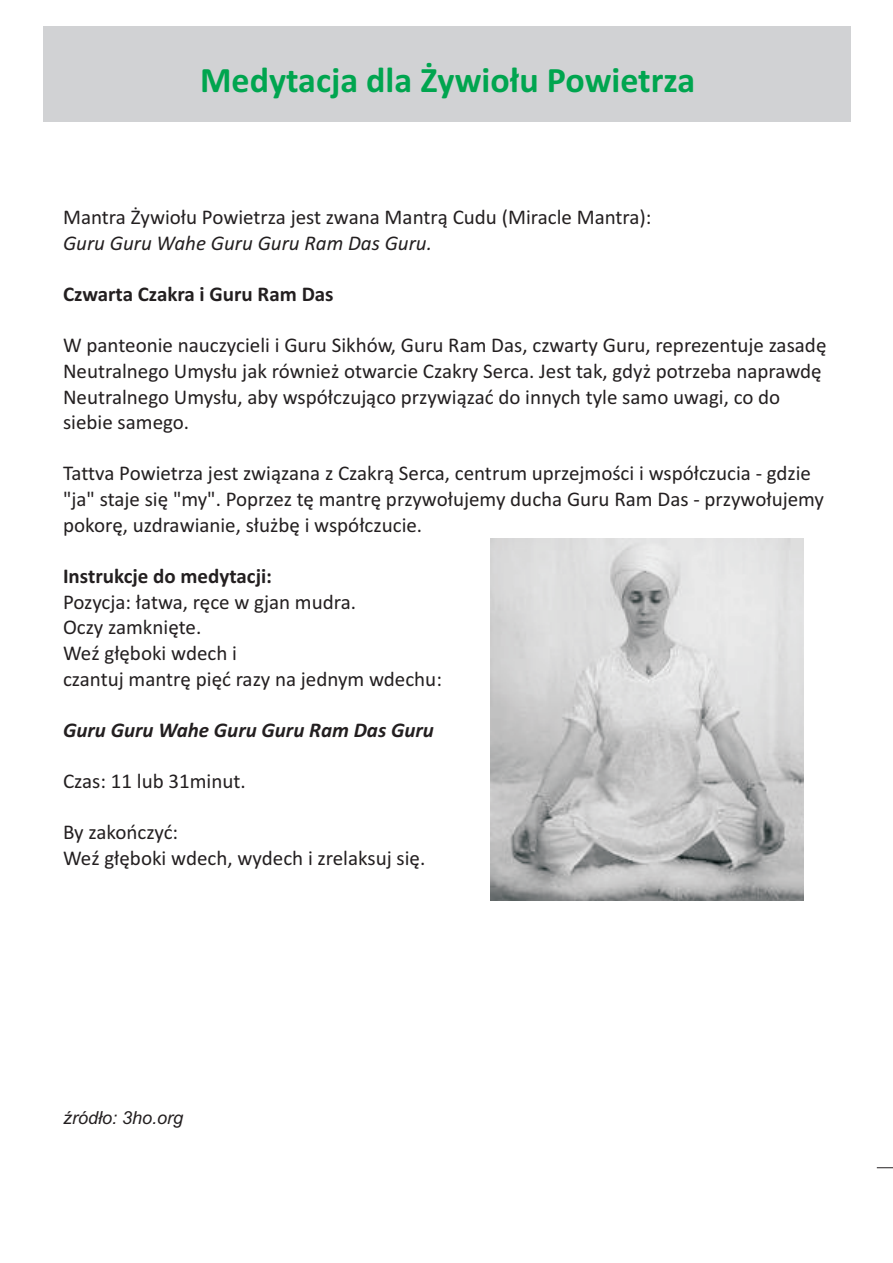
<style>
.page{position:relative;width:893px;height:1263px;background:#fff}
.page>*{position:absolute;margin:0;border:0;box-sizing:border-box;transform-origin:0 0}
.t1{font:700 36px "Calibri";color:#00a54f}
.t2{font:21px/25.7px "Calibri";color:#231f20}
.t3{font:700 21px "Calibri";color:#231f20}
.t4{font:italic 21px "Calibri";color:#231f20}
.t5{font:italic 700 21px "Calibri";color:#231f20}
.t6{font:italic 18px "Arial";color:#231f20}
</style>
<div class="page">
<div style="left:43px;top:26px;width:807px;height:95px;background:#d1d2d4"></div>
<img style="left:490px;top:539px;width:313px;height:361px">
<svg style="left:877px;top:1167px;width:16px;height:1px"></svg>
<h1 class="t1" style="left:200px;top:65px;width:497px">Medytacja dla Ýywioùu Powietrza</h1>
<p class="t2" style="left:63px;top:206px;width:590px">Mantra Ýywioùu Powietrza jest zwana Mantrà Cudu (Miracle Mantra):</p>
<p class="t4" style="left:63px;top:234px;width:370px">Guru Guru Wahe Guru Guru Ram Das Guru.</p>
<p class="t3" style="left:63px;top:285px;width:272px">Czwarta Czakra i Guru Ram Das</p>
<p class="t2" style="left:63px;top:334px;width:765px">W panteonie nauczycieli i Guru Sikhów, Guru Ram Das, czwarty Guru, reprezentuje zasadæ Neutralnego Umysùu jak równieý otwarcie Czakry Serca. Jest tak, gdyý potrzeba naprawdæ Neutralnego Umysùu, aby wspóùczujàco przywiàzaã do innych tyle samo uwagi, co do siebie samego.</p>
<p class="t2" style="left:63px;top:462px;width:762px">Tattva Powietrza jest zwiàzana z Czakrà Serca, centrum uprzejmoúci i wspóùczucia - gdzie "ja" staje siæ "my". Poprzez tê mantræ przywoùujemy ducha Guru Ram Das - przywoùujemy pokoræ, uzdrawianie, sùuýbæ i wspóùczucie.</p>
<p class="t3" style="left:63px;top:567px;width:210px">Instrukcje do medytacji:</p>
<p class="t2" style="left:63px;top:590px;width:380px">Pozycja: ³atwa, rêce w gjan mudra.<br>Oczy zamkniæte.<br>Weê gùæboki wdech i<br>czantuj mantræ piæã razy na jednym wdechu:</p>
<p class="t5" style="left:63px;top:721px;width:372px">Guru Guru Wahe Guru Guru Ram Das Guru</p>
<p class="t2" style="left:63px;top:770px;width:184px">Czas: 11 lub 31minut.</p>
<p class="t2" style="left:63px;top:821px;width:364px">By zakoñczyæ:<br>Weê gùæboki wdech, wydech i zrelaksuj siæ.</p>
<p class="t6" style="left:63px;top:1111px;width:122px">Ÿród³o: 3ho.org</p>
</div>
